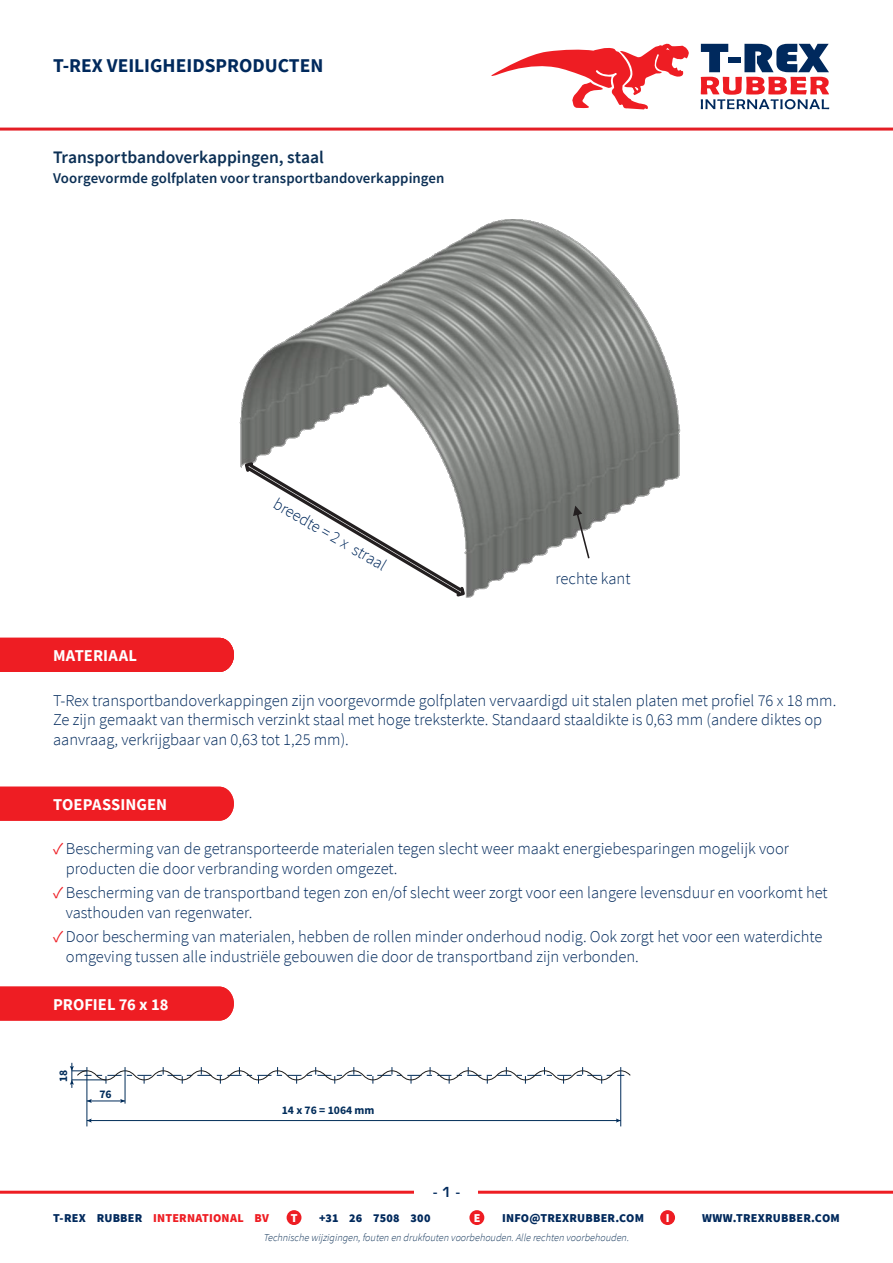
<style>
.page{position:relative;width:893px;height:1263px;background:#fff}
.page>*{position:absolute;margin:0;border:0;box-sizing:border-box;transform-origin:0 0}
.t1{font:700 19.5px "Source Sans Pro";color:#00295c}
.t2{font:600 17.55px "Source Sans Pro";letter-spacing:-.005em;color:#0c3055}
.t3{font:300 16.5px/19.8px "Source Sans Pro";color:#00295c}
.Titels{font:700 16.5px "Source Sans Pro";letter-spacing:.005em;color:#fff}
.t4{font:600 14.85px "Source Sans Pro";letter-spacing:.005em;color:#0c3055}
.t5{font:600 13.5px "Eurostile LT Std";color:#00295c}
.t6{font:900 12px "Source Sans Pro";letter-spacing:.02em;color:#00295c}
.t7{font:900 12px "Source Sans Pro";letter-spacing:.02em;color:#ee1d23}
.t8{font:900 12px "Source Sans Pro";color:#fff}
.t9{font:700 11.7px "Source Sans Pro";color:#002c5a}
.t10{font:italic 300 10.5px "Source Sans Pro";color:#0c3055}
.s1{font-weight:400;color:#ee1d23}
.s2{color:#00295c}
</style>
<div class="page">
<svg style="left:491px;top:43px;width:198px;height:66px"></svg>
<svg style="left:701px;top:44px;width:128px;height:65px"></svg>
<hr style="left:0;top:128px;width:893px;height:3px;background:#e41e25">
<div style="left:287px;top:1210px;width:14px;height:15px;background:#ee1d23;border-radius:50%"></div>
<div style="left:469px;top:1210px;width:15px;height:15px;background:#ee1d23;border-radius:50%"></div>
<div style="left:660px;top:1210px;width:15px;height:15px;background:#ee1d23;border-radius:50%"></div>
<hr style="left:0;top:1191px;width:893px;height:3px;background:#ee1d23">
<div style="left:415px;top:1183px;width:63px;height:18px;background:#fff"></div>
<svg style="left:70px;top:1063px;width:561px;height:25px"></svg>
<hr style="left:86px;top:1067px;width:1px;height:59px;background:#002d58">
<hr style="left:125px;top:1067px;width:1px;height:36px;background:#002d58">
<hr style="left:620px;top:1067px;width:1px;height:59px;background:#002c5a">
<hr style="left:87px;top:1100px;width:38px;height:1px;background:#002c5a">
<svg style="left:87px;top:1099px;width:5px;height:4px"></svg>
<svg style="left:120px;top:1099px;width:5px;height:4px"></svg>
<hr style="left:87px;top:1120px;width:534px;height:1px;background:#002d58">
<svg style="left:87px;top:1118px;width:5px;height:4px"></svg>
<svg style="left:616px;top:1118px;width:5px;height:4px"></svg>
<img style="left:239px;top:219px;width:442px;height:379px">
<svg style="left:573px;top:506px;width:17px;height:52px"></svg>
<svg style="left:243px;top:459px;width:224px;height:139px"></svg>
<div style="left:0;top:986px;width:234px;height:34px;background:#ee1d23"></div>
<div style="left:0;top:638px;width:234px;height:34px;background:#ee1d23"></div>
<div style="left:0;top:787px;width:234px;height:34px;background:#ee1d23"></div>
<p class="t1" style="left:53px;top:52px;width:272px">T-REX VEILIGHEIDSPRODUCTEN</p>
<p class="t2" style="left:53px;top:146px;width:272px">Transportbandoverkappingen, staal</p>
<p class="t4" style="left:53px;top:169px;width:393px">Voorgevormde golfplaten voor transportbandoverkappingen</p>
<p class="Titels" style="left:53px;top:644px;width:85px">MATERIAAL</p>
<p class="Titels" style="left:118px;top:644px;width:10px">L</p>
<p class="t3" style="left:280px;top:494px;width:129px;rotate:30deg">breedte = 2 x straal</p>
<p class="t3" style="left:556px;top:568px;width:76px">rechte kant</p>
<p class="t3" style="left:53px;top:690px;width:785px">T-Rex transportbandoverkappingen zijn voorgevormde golfplaten vervaardigd uit stalen platen met profiel 76 x 18 mm.<br>Ze zijn gemaakt van thermisch verzinkt staal met hoge treksterkte. Standaard staaldikte is 0,63 mm (andere diktes op aanvraag, verkrijgbaar van 0,63 tot 1,25 mm).</p>
<p class="Titels" style="left:53px;top:793px;width:109px">APPLICATIONS</p>
<p class="Titels" style="left:53px;top:793px;width:116px">TOEPASSINGEN</p>
<p class="t3" style="left:66px;top:839px;width:725px;text-indent:-13px"><span class="s1">✓</span> Bescherming van de getransporteerde materialen tegen slecht weer maakt energiebesparingen mogelijk voor producten die door verbranding worden omgezet.</p>
<p class="t3" style="left:66px;top:883px;width:763px;text-indent:-13px"><span class="s1">✓</span> Bescherming van de transportband tegen zon en/of slecht weer zorgt voor een langere levensduur en voorkomt het vasthouden van regenwater.</p>
<p class="t3" style="left:66px;top:927px;width:758px;text-indent:-13px"><span class="s1">✓</span> Door bescherming van materialen, hebben de rollen minder onderhoud nodig. Ook zorgt het voor een waterdichte omgeving tussen alle industriële gebouwen die door de transportband zijn verbonden.</p>
<p class="Titels" style="left:53px;top:993px;width:117px">PROFIEL 76 x 18</p>
<p class="Titels" style="left:98px;top:993px;width:19px">LE</p>
<p class="t9" style="left:55px;top:1082px;width:14px;rotate:-90deg">18</p>
<p class="t9" style="left:100px;top:1086px;width:14px">76</p>
<p class="t9" style="left:282px;top:1102px;width:94px">14 x 76 = 1064 mm</p>
<p class="t5" style="left:433px;top:1184px;width:28px">- 1 -</p>
<p class="t7" style="left:53px;top:1210px;width:217px"><span class="s2">T-REX RUBBER</span> INTERNATIONAL BV</p>
<p class="t8" style="left:291px;top:1210px;width:8px">T</p>
<p class="t6" style="left:319px;top:1210px;width:113px">+31 26 7508 300</p>
<p class="t8" style="left:474px;top:1210px;width:8px">E</p>
<p class="t6" style="left:502px;top:1210px;width:143px">INFO@TREXRUBBER.COM</p>
<p class="t8" style="left:666px;top:1210px;width:5px">I</p>
<p class="t6" style="left:702px;top:1210px;width:139px">WWW.TREXRUBBER.COM</p>
<p class="t10" style="left:264px;top:1231px;width:367px">Technische wijzigingen, fouten en drukfouten voorbehouden. Alle rechten voorbehouden.</p>
</div>
